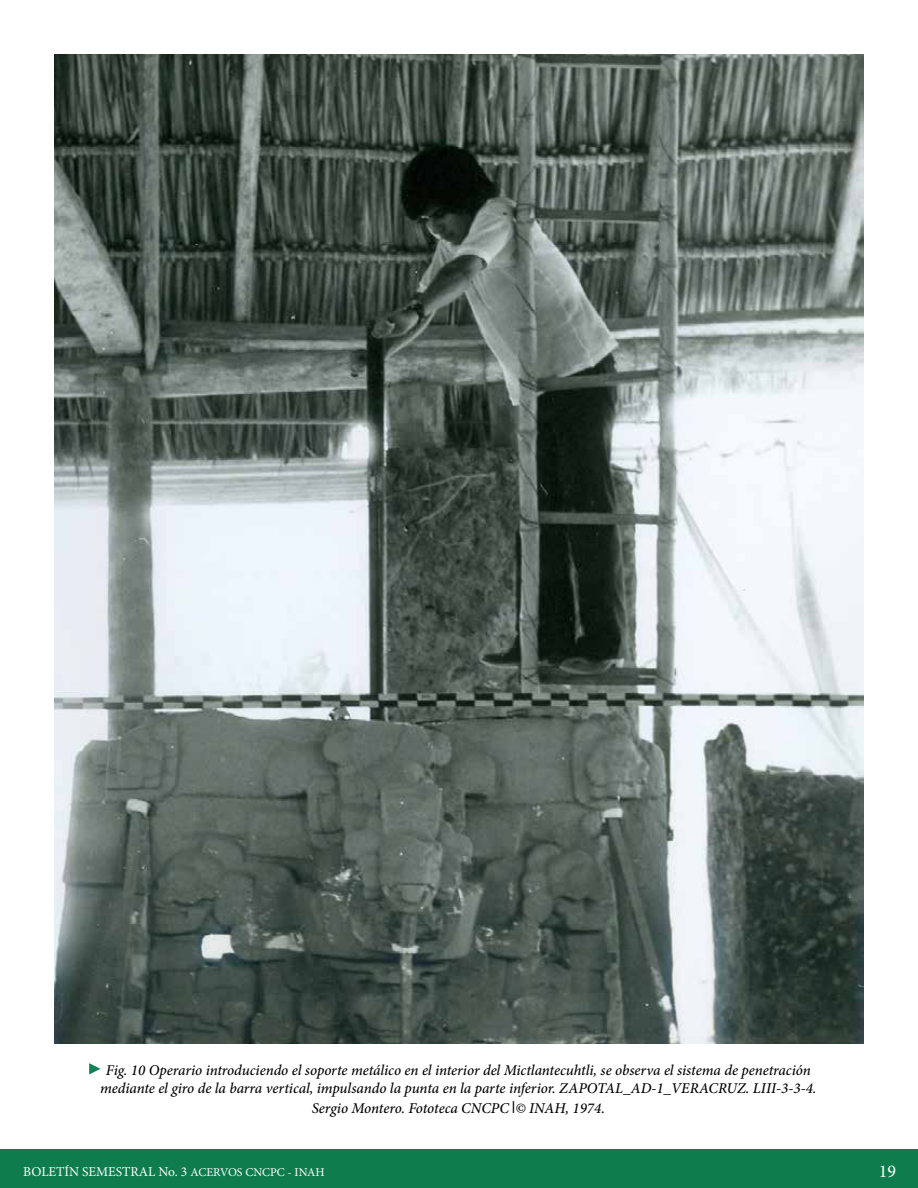
<style>
.page{position:relative;width:918px;height:1188px;background:#fff}
.page>*{position:absolute;margin:0;border:0;box-sizing:border-box;transform-origin:0 0}
.t1{font:18px "Minion Pro";color:#fff}
.t2{font:italic 500 15px/18px "Minion Pro";letter-spacing:-.005em;color:#000;text-align:center}
.t3{font:13.5px "Minion Pro";color:#fff}
.s1{font-family:"Arial Narrow";font-weight:400;font-style:normal;font-size:16.5px}
.s2{font-size:12px}
</style>
<div class="page">
<div style="left:0;top:1149px;width:918px;height:39px;background:#0e7c4d"></div>
<img style="left:54px;top:54px;width:810px;height:990px">
<svg style="left:89px;top:1063px;width:12px;height:11px"></svg>
<p class="t2" style="left:100px;top:1061px;width:718px">Fig. 10 Operario introduciendo el soporte metálico en el interior del Mictlantecuhtli, se observa el sistema de penetración mediante el giro de la barra vertical, impulsando la punta en la parte inferior. ZAPOTAL_AD-1_VERACRUZ. LIII-3-3-4.</p>
<p class="t2" style="left:312px;top:1099px;width:295px">Sergio Montero. Fototeca CNCPC <span class="s1">l</span>© INAH, 1974.</p>
<p class="t3" style="left:23px;top:1162px;width:303px">BOLETÍN SEMESTRAL No. 3 <span class="s2">ACERVOS CNCPC - INAH</span></p>
<p class="t1" style="left:879px;top:1159px;width:19px">19</p>
</div>
